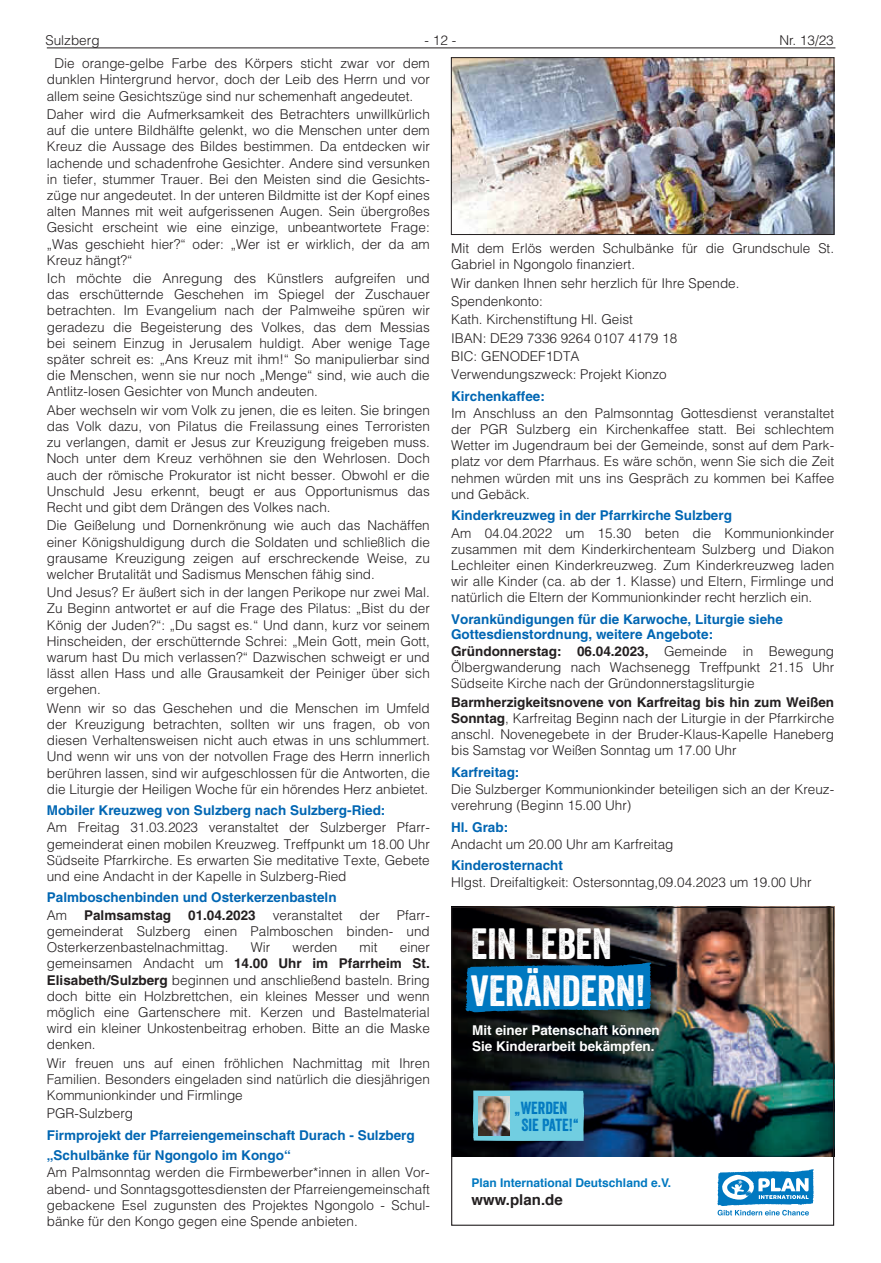
<style>
.page{position:relative;width:881px;height:1263px;background:#fff}
.page>*{position:absolute;margin:0;border:0;box-sizing:border-box;transform-origin:0 0}
.t1{font:42.45px/46.3px "Veneer";color:#fff}
.t2{font:16.95px/17px "Veneer";color:#0078c0}
.t3{font:700 15px "Helvetica";color:#231f20}
.t4{font:300 13.5px/16.2px "Helvetica LT";color:#231f20;text-align:justify}
.t5{font:700 13.5px/15px "Helvetica LT";color:#0166b3}
.t6{font:700 13.5px/16.5px "Helvetica";color:#fff}
.t7{font:700 13.5px "Helvetica LT";color:#231f20}
.t8{font:700 12px "Helvetica";color:#0078c0}
.s1{font-weight:700}
</style>
<div class="page">
<hr style="left:47px;top:48px;width:788px;height:1px;background:#231f20">
<img style="left:453px;top:59px;width:378px;height:174px">
<div style="left:451px;top:57px;width:382px;height:178px;border:1px solid #231f20"></div>
<img style="left:453px;top:909px;width:378px;height:248px">
<svg style="left:465px;top:962px;width:186px;height:50px;background:#016baa"></svg>
<svg style="left:472px;top:1090px;width:112px;height:51px;background:#6dc6d8"></svg>
<img style="left:478px;top:1096px;width:31px;height:39px">
<svg style="left:717px;top:1169px;width:96px;height:46px"></svg>
<div style="left:451px;top:907px;width:382px;height:319px;border:1px solid #231f20"></div>
<p class="t4" style="left:45px;top:32px;width:56px">Sulzberg</p>
<p class="t4" style="left:424px;top:32px;width:33px">- 12 -</p>
<p class="t4" style="left:779px;top:32px;width:56px">Nr. 13/23</p>
<p class="t4" style="left:47px;top:55px;width:384px;text-indent:8px">Die orange-gelbe Farbe des Körpers sticht zwar vor dem dunklen Hintergrund hervor, doch der Leib des Herrn und vor allem seine Gesichtszüge sind nur schemenhaft angedeutet.</p>
<p class="t4" style="left:47px;top:106px;width:384px">Daher wird die Aufmerksamkeit des Betrachters unwillkürlich auf die untere Bildhälfte gelenkt, wo die Menschen unter dem Kreuz die Aussage des Bildes bestimmen. Da entdecken wir lachende und schadenfrohe Gesichter. Andere sind versunken in tiefer, stummer Trauer. Bei den Meisten sind die Gesichts&shy;züge nur angedeutet. In der unteren Bildmitte ist der Kopf eines alten Mannes mit weit aufgerissenen Augen. Sein übergroßes Gesicht erscheint wie eine einzige, unbeantwortete Frage: „Was geschieht hier?“ oder: „Wer ist er wirklich, der da am Kreuz hängt?“</p>
<p class="t4" style="left:47px;top:270px;width:384px">Ich möchte die Anregung des Künstlers aufgreifen und das erschütternde Geschehen im Spiegel der Zuschauer betrachten. Im Evangelium nach der Palmweihe spüren wir geradezu die Begeisterung des Volkes, das dem Messias bei seinem Einzug in Jerusalem huldigt. Aber wenige Tage später schreit es: „Ans Kreuz mit ihm!“ So manipulierbar sind die Menschen, wenn sie nur noch „Menge“ sind, wie auch die Antlitz-losen Gesichter von Munch andeuten.</p>
<p class="t4" style="left:47px;top:402px;width:384px">Aber wechseln wir vom Volk zu jenen, die es leiten. Sie bringen das Volk dazu, von Pilatus die Freilassung eines Terroristen zu verlangen, damit er Jesus zur Kreuzigung freigeben muss.<br>Noch unter dem Kreuz verhöhnen sie den Wehrlosen. Doch auch der römische Prokurator ist nicht besser. Obwohl er die Unschuld Jesu erkennt, beugt er aus Opportunismus das Recht und gibt dem Drängen des Volkes nach.</p>
<p class="t4" style="left:47px;top:517px;width:384px">Die Geißelung und Dornenkrönung wie auch das Nachäffen einer Königshuldigung durch die Soldaten und schließlich die grausame Kreuzigung zeigen auf erschreckende Weise, zu welcher Brutalität und Sadismus Menschen fähig sind.</p>
<p class="t4" style="left:47px;top:584px;width:384px">Und Jesus? Er äußert sich in der langen Perikope nur zwei Mal.<br>Zu Beginn antwortet er auf die Frage des Pilatus: „Bist du der König der Juden?“: „Du sagst es.“ Und dann, kurz vor seinem Hinscheiden, der erschütternde Schrei: „Mein Gott, mein Gott, warum hast Du mich verlassen?“ Dazwischen schweigt er und lässt allen Hass und alle Grausamkeit der Peiniger über sich ergehen.</p>
<p class="t4" style="left:47px;top:700px;width:384px">Wenn wir so das Geschehen und die Menschen im Umfeld der Kreuzigung betrachten, sollten wir uns fragen, ob von diesen Verhaltensweisen nicht auch etwas in uns schlummert.<br>Und wenn wir uns von der notvollen Frage des Herrn innerlich berühren lassen, sind wir aufgeschlossen für die Antworten, die die Liturgie der Heiligen Woche für ein hörendes Herz anbietet.</p>
<p class="t5" style="left:47px;top:803px;width:340px">Mobiler Kreuzweg von Sulzberg nach Sulzberg-Ried:</p>
<p class="t4" style="left:47px;top:819px;width:384px">Am Freitag 31.03.2023 veranstaltet der Sulzberger Pfarr&shy;gemeinderat einen mobilen Kreuzweg. Treffpunkt um 18.00 Uhr Südseite Pfarrkirche. Es erwarten Sie meditative Texte, Gebete und eine Andacht in der Kapelle in Sulzberg-Ried</p>
<p class="t5" style="left:47px;top:890px;width:291px">Palmboschenbinden und Osterkerzenbasteln</p>
<p class="t4" style="left:47px;top:907px;width:22px">Am</p>
<p class="t7" style="left:84px;top:907px;width:89px">Palmsamstag</p>
<p class="t7" style="left:188px;top:907px;width:69px">01.04.2023</p>
<p class="t4" style="left:273px;top:907px;width:71px">veranstaltet</p>
<p class="t4" style="left:359px;top:907px;width:22px">der</p>
<p class="t4" style="left:47px;top:907px;width:384px;text-indent:350px">Pfarr&shy;gemeinderat Sulzberg einen Palmboschen binden- und Osterkerzenbastelnachmittag.</p>
<p class="t4" style="left:47px;top:939px;width:384px;text-indent:353px">einer gemeinsamen Andacht um <span class="s1">14.00 Uhr im Pfarrheim St.<br>Elisabeth/Sulzberg</span> beginnen und anschließend basteln. Bring doch bitte ein Holzbrettchen, ein kleines Messer und wenn möglich eine Gartenschere mit. Kerzen und Bastelmaterial wird ein kleiner Unkostenbeitrag erhoben. Bitte an die Maske denken.</p>
<p class="t4" style="left:47px;top:1054px;width:384px">Wir freuen uns auf einen fröhlichen Nachmittag mit Ihren Familien. Besonders eingeladen sind natürlich die diesjährigen Kommunionkinder und Firmlinge</p>
<p class="t4" style="left:47px;top:1105px;width:88px">PGR-Sulzberg</p>
<p class="t5" style="left:47px;top:1125px;width:369px;line-height:20.2px">Firmprojekt der Pfarreiengemeinschaft Durach - Sulzberg „Schulbänke für Ngongolo im Kongo“</p>
<p class="t4" style="left:47px;top:1164px;width:384px">Am Palmsonntag werden die Firmbewerber*innen in allen Vor&shy;abend- und Sonntagsgottesdiensten der Pfarreiengemeinschaft gebackene Esel zugunsten des Projektes Ngongolo - Schul&shy;bänke für den Kongo gegen eine Spende anbieten.</p>
<p class="t4" style="left:250px;top:939px;width:21px">Wir</p>
<p class="t4" style="left:292px;top:939px;width:47px">werden</p>
<p class="t4" style="left:359px;top:939px;width:19px">mit</p>
<p class="t4" style="left:451px;top:240px;width:384px">Mit dem Erlös werden Schulbänke für die Grundschule St.<br>Gabriel in Ngongolo finanziert.</p>
<p class="t4" style="left:451px;top:273px;width:290px;line-height:18.3px;text-align:left">Wir danken Ihnen sehr herzlich für Ihre Spende.<br>Spendenkonto:<br>Kath. Kirchenstiftung Hl. Geist<br>IBAN: DE29 7336 9264 0107 4179 18<br>BIC: GENODEF1DTA<br>Verwendungszweck: Projekt Kionzo</p>
<p class="t5" style="left:451px;top:388px;width:95px">Kirchenkaffee:</p>
<p class="t4" style="left:451px;top:405px;width:384px">Im Anschluss an den Palmsonntag Gottesdienst veranstaltet der PGR Sulzberg ein Kirchenkaffee statt. Bei schlechtem Wetter im Jugendraum bei der Gemeinde, sonst auf dem Park&shy;platz vor dem Pfarrhaus. Es wäre schön, wenn Sie sich die Zeit nehmen würden mit uns ins Gespräch zu kommen bei Kaffee und Gebäck.</p>
<p class="t5" style="left:451px;top:508px;width:282px">Kinderkreuzweg in der Pfarrkirche Sulzberg</p>
<p class="t4" style="left:451px;top:524px;width:384px">Am 04.04.2022 um 15.30 beten die Kommunionkinder zusammen mit dem Kinderkirchenteam Sulzberg und Diakon Lechleiter einen Kinderkreuzweg. Zum Kinderkreuzweg laden wir alle Kinder (ca. ab der 1. Klasse) und Eltern, Firmlinge und natürlich die Eltern der Kommunionkinder recht herzlich ein.</p>
<p class="t5" style="left:451px;top:611px;width:333px">Vorankündigungen für die Karwoche, Liturgie siehe<br>Gottesdienstordnung, weitere Angebote:</p>
<p class="t4" style="left:451px;top:643px;width:384px"><span class="s1">Gründonnerstag: 06.04.2023,</span> Gemeinde in Bewegung Ölbergwanderung nach Wachsenegg Treffpunkt 21.15 Uhr Südseite Kirche nach der Gründonnerstagsliturgie</p>
<p class="t4" style="left:451px;top:694px;width:384px"><span class="s1">Barmherzigkeitsnovene von Karfreitag bis hin zum Weißen Sonntag</span>, Karfreitag Beginn nach der Liturgie in der Pfarrkirche anschl. Novenegebete in der Bruder-Klaus-Kapelle Haneberg bis Samstag vor Weißen Sonntag um 17.00 Uhr</p>
<p class="t5" style="left:451px;top:764px;width:70px">Karfreitag:</p>
<p class="t4" style="left:451px;top:781px;width:384px">Die Sulzberger Kommunionkinder beteiligen sich an der Kreuz&shy;verehrung (Beginn 15.00 Uhr)</p>
<p class="t5" style="left:451px;top:819px;width:59px">Hl. Grab:</p>
<p class="t4" style="left:451px;top:836px;width:224px">Andacht um 20.00 Uhr am Karfreitag</p>
<p class="t5" style="left:451px;top:858px;width:113px">Kinderosternacht</p>
<p class="t4" style="left:451px;top:874px;width:362px">Hlgst. Dreifaltigkeit: Ostersonntag,09.04.2023 um 19.00 Uhr</p>
<h1 class="t1" style="left:470px;top:921px;width:176px">EIN LEBEN<br>VERÄNDERN!</h1>
<p class="t6" style="left:472px;top:1022px;width:189px">Mit einer Patenschaft können<br>Sie Kinderarbeit bekämpfen.</p>
<p class="t2" style="left:521px;top:1099px;width:59px;text-indent:-7px">„WERDEN<br>SIE PATE!“</p>
<p class="t8" style="left:471px;top:1172px;width:201px">Plan International Deutschland e.V.</p>
<p class="t3" style="left:471px;top:1187px;width:93px">www.plan.de</p>
</div>
